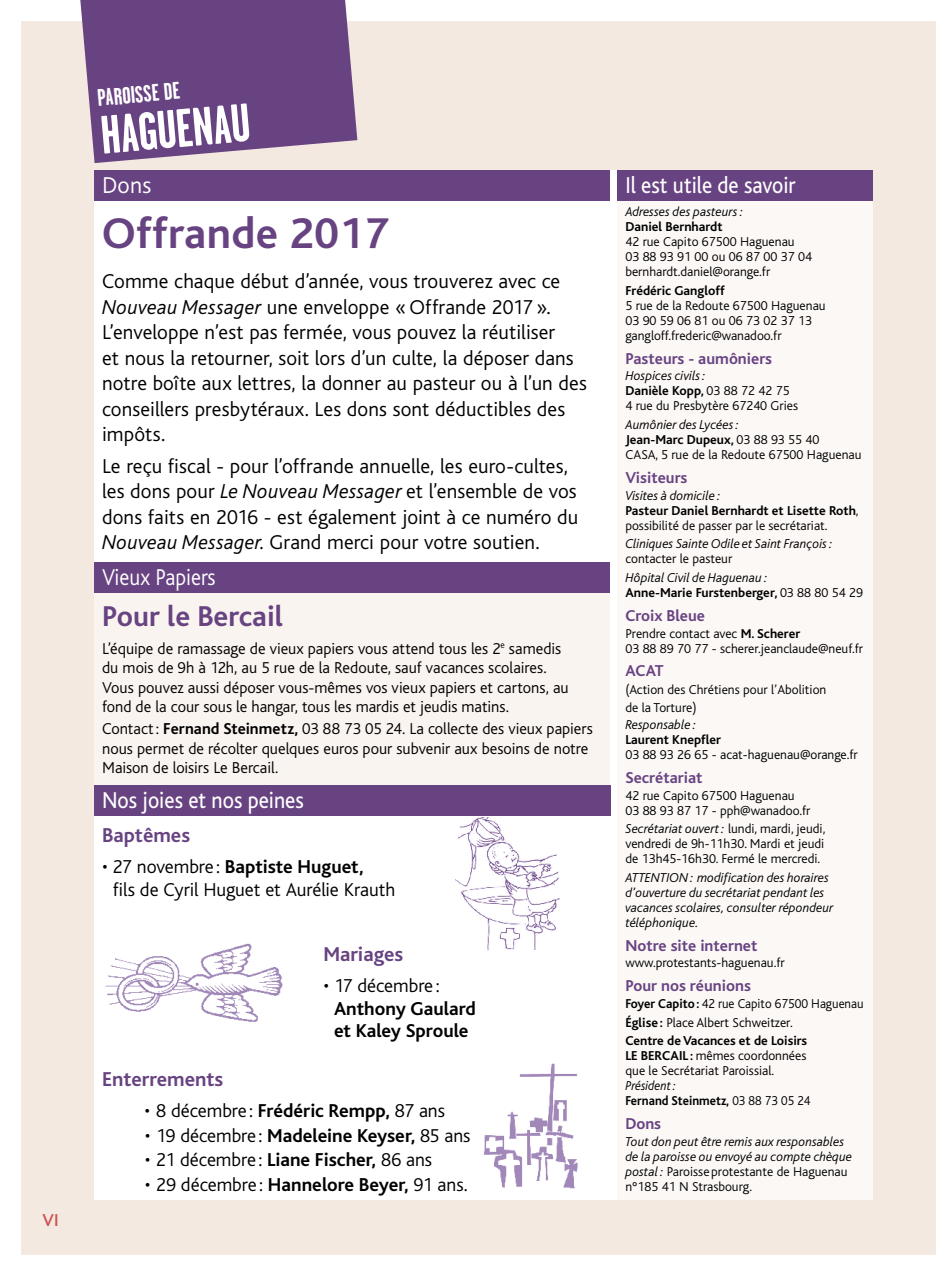
<style>
.page{position:relative;width:936px;height:1276px;background:#fff}
.page>*{position:absolute;margin:0;border:0;box-sizing:border-box;transform-origin:0 0}
.t1{font:700 54px "Garage Gothic";color:#fff}
.t2{font:700 45px "Bliss";letter-spacing:.01em;color:#684382}
.t3{font:700 30px "Bliss";color:#684382}
.t4{font:24px "Bliss";color:#fff;scale:.9 1}
.t5{font:300 24px "Bliss";color:#fff;scale:.9 1}
.t6{font:700 24px "Garage Gothic";color:#fff}
.t7{font:300 24px "Bliss";color:#fff}
.t8{font:300 21px/25.5px "Bliss";letter-spacing:.005em;color:#000}
.t9{font:700 21px "Bliss";color:#684382}
.t10{font:300 19.5px/22.5px "Bliss";letter-spacing:-.005em;color:#000}
.t11{font:700 19.5px/22.5px "Bliss";color:#000}
.t12{font:500 18px "Bliss";color:#cb514b}
.t13{font:300 16.5px/19.5px "Bliss";color:#000}
.t14{font:700 16.5px "Bliss";color:#684382}
.t15{font:300 13.5px/15px "Bliss";color:#000}
.t16{font:italic 300 13.5px/15px "Bliss";color:#000}
.t17{font:700 13.5px/15px "Bliss";color:#000}
.t18{font:700 13.5px/18.8px "Bliss";color:#000;scale:.96 1}
.t19{font:700 13.5px/15px "Bliss";color:#000;scale:.94 1}
.s1{font-style:italic}
.s2{font-weight:700}
.s3{font-weight:300;font-style:italic}
.s4{font-weight:300}
.s5{font-style:normal}
</style>
<div class="page">
<div style="left:21px;top:21px;width:914px;height:1233px;background:#f4e9e0"></div>
<div style="left:617px;top:170px;width:255px;height:1029px;background:#fcf8f6"></div>
<div style="left:617px;top:170px;width:255px;height:30px;background:#684382"></div>
<div style="left:94px;top:170px;width:516px;height:392px;background:#fff"></div>
<div style="left:94px;top:170px;width:516px;height:30px;background:#684382"></div>
<div style="left:94px;top:562px;width:516px;height:224px;background:#faf4f0"></div>
<div style="left:94px;top:562px;width:516px;height:30px;background:#684382"></div>
<div style="left:610px;top:170px;width:7px;height:1029px;background:#fff"></div>
<div style="left:94px;top:786px;width:516px;height:413px;background:#fff"></div>
<div style="left:94px;top:786px;width:516px;height:30px;background:#684382"></div>
<img style="left:456px;top:817px;width:104px;height:132px">
<img style="left:484px;top:1063px;width:94px;height:125px">
<img style="left:105px;top:943px;width:178px;height:79px">
<svg style="left:80px;top:0;width:277px;height:163px;background:#77558c"></svg>
<h3 class="t12" style="left:43px;top:1210px;width:18px">VI</h3>
<h3 class="t6" style="left:96px;top:85px;width:84px;rotate:-5deg">PAROISSE DE</h3>
<h1 class="t1" style="left:98px;top:107px;width:151px;rotate:-5deg">HAGUENAU</h1>
<h3 class="t7" style="left:102px;top:172px;width:51px">Dons</h3>
<h2 class="t2" style="left:102px;top:210px;width:288px">Offrande 2017</h2>
<p class="t8" style="left:102px;top:269px;width:486px">Comme chaque début d’année, vous trouverez avec ce <span class="s1">Nouveau Messager</span> une enveloppe «Offrande 2017 ».<br>L’enveloppe n’est pas fermée, vous pouvez la réutiliser<br>et nous la retourner, soit lors d’un culte, la déposer dans notre boîte aux lettres, la donner au pasteur ou à l’un des conseillers presbytéraux. Les dons sont déductibles des impôts.</p>
<h3 class="t8" style="left:102px;top:453px;width:477px">Le reçu fiscal - pour l’offrande annuelle, les euro-cultes, les dons pour <span class="s1">Le Nouveau Messager</span> et l’ensemble de vos dons faits en 2016 - est également joint à ce numéro du <span class="s1">Nouveau Messager</span>. Grand merci pour votre soutien.</h3>
<h3 class="t5" style="left:102px;top:564px;width:128px">Vieux Papiers</h3>
<h3 class="t3" style="left:102px;top:600px;width:182px">Pour le Bercail</h3>
<p class="t13" style="left:102px;top:639px;width:468px">L’équipe de ramassage de vieux papiers vous attend tous les 2<sup>e</sup> samedis du mois de 9h à 12h, au 5 rue de la Redoute, sauf vacances scolaires.<br>Vous pouvez aussi déposer vous-mêmes vos vieux papiers et cartons, au fond de la cour sous le hangar, tous les mardis et jeudis matins.</p>
<p class="t13" style="left:102px;top:719px;width:492px">Contact: <span class="s2">Fernand Steinmetz,</span> 03 88 73 05 24. La collecte des vieux papiers nous permet de récolter quelques euros pour subvenir aux besoins de notre<br>Maison de loisirs Le Bercail.</p>
<h3 class="t4" style="left:102px;top:788px;width:226px">Nos joies et nos peines</h3>
<h3 class="t9" style="left:102px;top:824px;width:89px">Baptêmes</h3>
<h3 class="t10" style="left:113px;top:856px;width:284px;text-indent:-11px">• 27 novembre : <span class="s2">Baptiste Huguet,<br></span>fils de Cyril Huguet et Aurélie Krauth</h3>
<h3 class="t9" style="left:323px;top:943px;width:81px">Mariages</h3>
<h3 class="t10" style="left:323px;top:975px;width:118px">• 17 décembre :</h3>
<h3 class="t11" style="left:334px;top:997px;width:143px">Anthony Gaulard et Kaley Sproule</h3>
<h3 class="t9" style="left:102px;top:1068px;width:123px">Enterrements</h3>
<h3 class="t10" style="left:145px;top:1099px;width:302px">• 8 décembre : <span class="s2">Frédéric Rempp,</span> 87 ans</h3>
<h3 class="t10" style="left:145px;top:1124px;width:327px">• 19 décembre : <span class="s2">Madeleine Keyser,</span> 85 ans</h3>
<h3 class="t10" style="left:145px;top:1149px;width:289px">• 21 décembre : <span class="s2">Liane Fischer,</span> 86 ans</h3>
<h3 class="t10" style="left:145px;top:1173px;width:324px">• 29 décembre : <span class="s2">Hannelore Beyer,</span> 91 ans.</h3>
<h3 class="t4" style="left:625px;top:172px;width:191px">Il est utile de savoir</h3>
<p class="t16" style="left:625px;top:205px;width:119px">Adresses des pasteurs:</p>
<p class="t17" style="left:625px;top:220px;width:99px">Daniel Bernhardt</p>
<p class="t15" style="left:625px;top:234px;width:188px">42 rue Capito 67500 Haguenau<br>03 88 93 91 00 ou 06 87 00 37 04 bernhardt.daniel@orange.fr</p>
<p class="t17" style="left:625px;top:283px;width:101px">Frédéric Gangloff</p>
<p class="t15" style="left:625px;top:298px;width:202px">5 rue de la Redoute 67500 Haguenau<br>03 90 59 06 81 ou 06 73 02 37 13 gangloff.frederic@wanadoo.fr</p>
<p class="t14" style="left:625px;top:350px;width:148px">Pasteurs - aumôniers</p>
<p class="t15" style="left:625px;top:369px;width:174px"><span class="s1">Hospices civils:<br></span><span class="s2">Danièle Kopp,</span> 03 88 72 42 75<br>4 rue du Presbytère 67240 Gries</p>
<p class="t15" style="left:625px;top:417px;width:237px"><span class="s1">Aumônier des Lycées:<br></span><span class="s2">Jean-Marc Dupeux,</span> 03 88 93 55 40<br>CASA, 5 rue de la Redoute 67500 Haguenau</p>
<p class="t14" style="left:625px;top:469px;width:63px">Visiteurs</p>
<p class="t15" style="left:625px;top:488px;width:235px"><span class="s1">Visites à domicile :<br></span><span class="s2">Pasteur Daniel Bernhardt et Lisette Roth</span>, possibilité de passer par le secrétariat.</p>
<p class="t16" style="left:625px;top:537px;width:208px">Cliniques Sainte Odile et Saint François:</p>
<p class="t15" style="left:625px;top:552px;width:108px">contacter le pasteur</p>
<p class="t17" style="left:625px;top:570px;width:239px"><span class="s3">Hôpital Civil de Haguenau :<br></span>Anne-Marie Furstenberger, <span class="s4">03 88 80 54 29</span></p>
<p class="t14" style="left:625px;top:607px;width:81px">Croix Bleue</p>
<p class="t15" style="left:625px;top:626px;width:239px">Prendre contact avec <span class="s2">M. Scherer<br></span>03 88 89 70 77 - scherer.jeanclaude@neuf.fr</p>
<p class="t14" style="left:625px;top:662px;width:40px">ACAT</p>
<p class="t15" style="left:625px;top:681px;width:202px;line-height:18px">(Action des Chrétiens pour l’Abolition de la Torture)</p>
<p class="t16" style="left:625px;top:717px;width:72px">Responsable :</p>
<p class="t17" style="left:625px;top:732px;width:97px">Laurent Knepfler</p>
<p class="t15" style="left:625px;top:747px;width:234px">03 88 93 26 65 - acat-haguenau@orange.fr</p>
<p class="t14" style="left:625px;top:769px;width:79px">Secrétariat</p>
<p class="t15" style="left:625px;top:788px;width:186px">42 rue Capito 67500 Haguenau<br>03 88 93 87 17 - pph@wanadoo.fr</p>
<p class="t15" style="left:625px;top:821px;width:201px;text-align:justify"><span class="s1">Secrétariat ouvert:</span> lundi, mardi, jeudi, vendredi de 9h-11h30. Mardi et jeudi de 13h45-16h30. Fermé le mercredi.</p>
<p class="t16" style="left:625px;top:870px;width:209px">ATTENTION: modification des horaires d’ouverture du secrétariat pendant les vacances scolaires, consulter répondeur téléphonique.</p>
<p class="t14" style="left:625px;top:937px;width:134px">Notre site internet</p>
<p class="t15" style="left:625px;top:955px;width:161px">www.protestants-haguenau.fr</p>
<p class="t14" style="left:625px;top:977px;width:127px">Pour nos réunions</p>
<p class="t18" style="left:625px;top:994px;width:250px">Foyer Capito: <span class="s4">42 rue Capito 67500 Haguenau<br></span>Église : <span class="s4">Place Albert Schweitzer.<br></span>Centre de Vacances et de Loisirs</p>
<p class="t15" style="left:625px;top:1048px;width:182px"><span class="s2">LE BERCAIL :</span> mêmes coordonnées que le Secrétariat Paroissial.</p>
<p class="t19" style="left:625px;top:1078px;width:198px"><span class="s3">Président:<br></span>Fernand Steinmetz, <span class="s4">03 88 73 05 24</span></p>
<p class="t14" style="left:625px;top:1115px;width:37px">Dons</p>
<p class="t16" style="left:625px;top:1134px;width:228px">Tout don peut être remis aux responsables de la paroisse ou envoyé au compte chèque postal: <span class="s5">Paroisse protestante de Haguenau n°185 41 N Strasbourg.</span></p>
</div>
